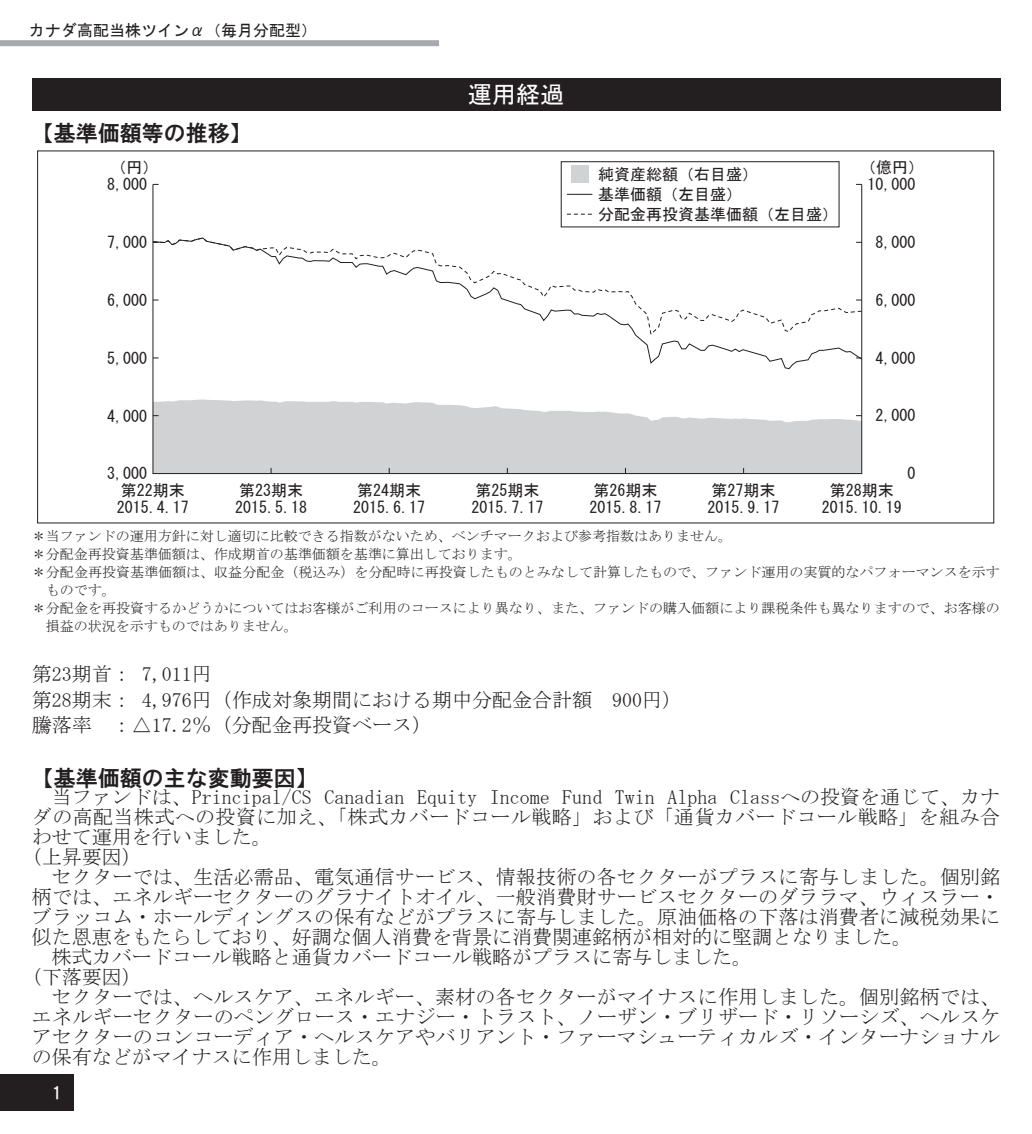
<style>
.page{position:relative;width:1032px;height:1134px;background:#fff}
.page>*{position:absolute;margin:0;border:0;box-sizing:border-box;transform-origin:0 0}
.t1{font:24px "MS Gothic";color:#fff}
.t2{font:22px "HGS Gothic E";color:#231f20}
.t3{font:20px/25.6px "MS Mincho";letter-spacing:.01em;color:#231f20}
.t4{font:16.6px "HGS Gothic E";color:#fff}
.t5{font:16px/17px "MS Gothic";color:#231f20}
.t6{font:14px "MS Mincho";color:#231f20}
</style>
<div class="page">
<svg style="left:154px;top:399px;width:706px;height:73px;background:#d7d8da"></svg>
<svg style="left:154px;top:237px;width:709px;height:133px"></svg>
<div style="left:561px;top:161px;width:278px;height:66px;border:1px solid #231f20"></div>
<div style="left:571px;top:166px;width:17px;height:17px;background:#d1d2d4"></div>
<svg style="left:567px;top:194px;width:25px;height:1px"></svg>
<svg style="left:567px;top:214px;width:25px;height:1px"></svg>
<div style="left:0;top:1074px;width:74px;height:37px;background:#231f20"></div>
<div style="left:0;top:40px;width:439px;height:6px;background:#a8a9ad"></div>
<div style="left:32px;top:78px;width:968px;height:32px;background:#231f20"></div>
<p class="t5" style="left:29px;top:22px;width:289px">カナダ高配当株ツインα（毎月分配型）</p>
<p class="t2" style="left:32px;top:122px;width:222px">【基準価額等の推移】</p>
<p class="t1" style="left:468px;top:82px;width:97px">運用経過</p>
<p class="t5" style="left:111px;top:158px;width:49px">（円）</p>
<p class="t5" style="left:860px;top:158px;width:65px">（億円）</p>
<p class="t5" style="left:107px;top:176px;width:41px">8,000</p>
<p class="t5" style="left:598px;top:165px;width:241px;line-height:19.8px">純資産総額（右目盛）<br>基準価額（左目盛）<br>分配金再投資基準価額（左目盛）</p>
<p class="t5" style="left:867px;top:176px;width:49px">10,000</p>
<p class="t5" style="left:107px;top:234px;width:41px">7,000</p>
<p class="t5" style="left:875px;top:234px;width:41px">8,000</p>
<p class="t5" style="left:107px;top:292px;width:41px">6,000</p>
<p class="t5" style="left:875px;top:292px;width:41px">6,000</p>
<p class="t5" style="left:107px;top:349px;width:41px">5,000</p>
<p class="t5" style="left:875px;top:349px;width:41px">4,000</p>
<p class="t5" style="left:107px;top:407px;width:41px">4,000</p>
<p class="t5" style="left:875px;top:407px;width:41px">2,000</p>
<p class="t5" style="left:907px;top:465px;width:9px">0</p>
<p class="t5" style="left:107px;top:465px;width:41px">3,000</p>
<p class="t5" style="left:117px;top:481px;width:74px">第22期末<br>2015.4.17</p>
<p class="t5" style="left:235px;top:481px;width:73px">第23期末<br>2015.5.18</p>
<p class="t5" style="left:353px;top:481px;width:73px">第24期末<br>2015.6.17</p>
<p class="t5" style="left:471px;top:481px;width:73px">第25期末<br>2015.7.17</p>
<p class="t5" style="left:589px;top:481px;width:73px">第26期末<br>2015.8.17</p>
<p class="t5" style="left:707px;top:481px;width:73px">第27期末<br>2015.9.17</p>
<p class="t5" style="left:822px;top:481px;width:81px;text-align:center">第28期末<br>2015.10.19</p>
<p class="t6" style="left:32px;top:529px;width:702px">＊当ファンドの運用方針に対し適切に比較できる指数がないため、ベンチマークおよび参考指数はありません。</p>
<p class="t6" style="left:32px;top:547px;width:492px">＊分配金再投資基準価額は、作成期首の基準価額を基準に算出しております。</p>
<p class="t6" style="left:32px;top:565px;width:969px">＊分配金再投資基準価額は、収益分配金（税込み）を分配時に再投資したものとみなして計算したもので、ファンド運用の実質的なパフォーマンスを示す</p>
<p class="t6" style="left:46px;top:583px;width:71px">ものです。</p>
<p class="t6" style="left:32px;top:601px;width:969px">＊分配金を再投資するかどうかについてはお客様がご利用のコースにより異なり、また、ファンドの購入価額により課税条件も異なりますので、お客様の</p>
<p class="t6" style="left:46px;top:619px;width:253px">損益の状況を示すものではありません。</p>
<p class="t3" style="left:32px;top:661px;width:652px">第23期首： 7,011円<br>第28期末： 4,976円（作成対象期間における期中分配金合計額　900円）騰落率 ：△17.2％（分配金再投資ベース）</p>
<p class="t2" style="left:32px;top:767px;width:288px">【基準価額の主な変動要因】</p>
<p class="t3" style="left:52px;top:784px;width:950px">当ファンドは、Principal/CS Canadian Equity Income Fund Twin Alpha Classへの投資を通じて、カナ</p>
<p class="t3" style="left:32px;top:804px;width:970px">ダの高配当株式への投資に加え、「株式カバードコール戦略」および「通貨カバードコール戦略」を組み合</p>
<p class="t3" style="left:32px;top:824px;width:242px">わせて運用を行いました。</p>
<p class="t3" style="left:22px;top:844px;width:122px">（上昇要因）</p>
<p class="t3" style="left:52px;top:864px;width:950px">セクターでは、生活必需品、電気通信サービス、情報技術の各セクターがプラスに寄与しました。個別銘</p>
<p class="t3" style="left:32px;top:884px;width:969px">柄では、エネルギーセクターのグラナイトオイル、一般消費財サービスセクターのダララマ、ウィスラー・</p>
<p class="t3" style="left:32px;top:904px;width:970px">ブラッコム・ホールディングスの保有などがプラスに寄与しました。原油価格の下落は消費者に減税効果に</p>
<p class="t3" style="left:32px;top:924px;width:881px">似た恩恵をもたらしており、好調な個人消費を背景に消費関連銘柄が相対的に堅調となりました。</p>
<p class="t3" style="left:52px;top:944px;width:701px">株式カバードコール戦略と通貨カバードコール戦略がプラスに寄与しました。</p>
<p class="t3" style="left:22px;top:964px;width:122px">（下落要因）</p>
<p class="t3" style="left:52px;top:984px;width:950px">セクターでは、ヘルスケア、エネルギー、素材の各セクターがマイナスに作用しました。個別銘柄では、</p>
<p class="t3" style="left:32px;top:1004px;width:970px">エネルギーセクターのペングロース・エナジー・トラスト、ノーザン・ブリザード・リソーシズ、ヘルスケ</p>
<p class="t3" style="left:32px;top:1024px;width:969px">アセクターのコンコーディア・ヘルスケアやバリアント・ファーマシューティカルズ・インターナショナル</p>
<p class="t3" style="left:32px;top:1044px;width:362px">の保有などがマイナスに作用しました。</p>
<p class="t4" style="left:52px;top:1085px;width:11px">1</p>
</div>
